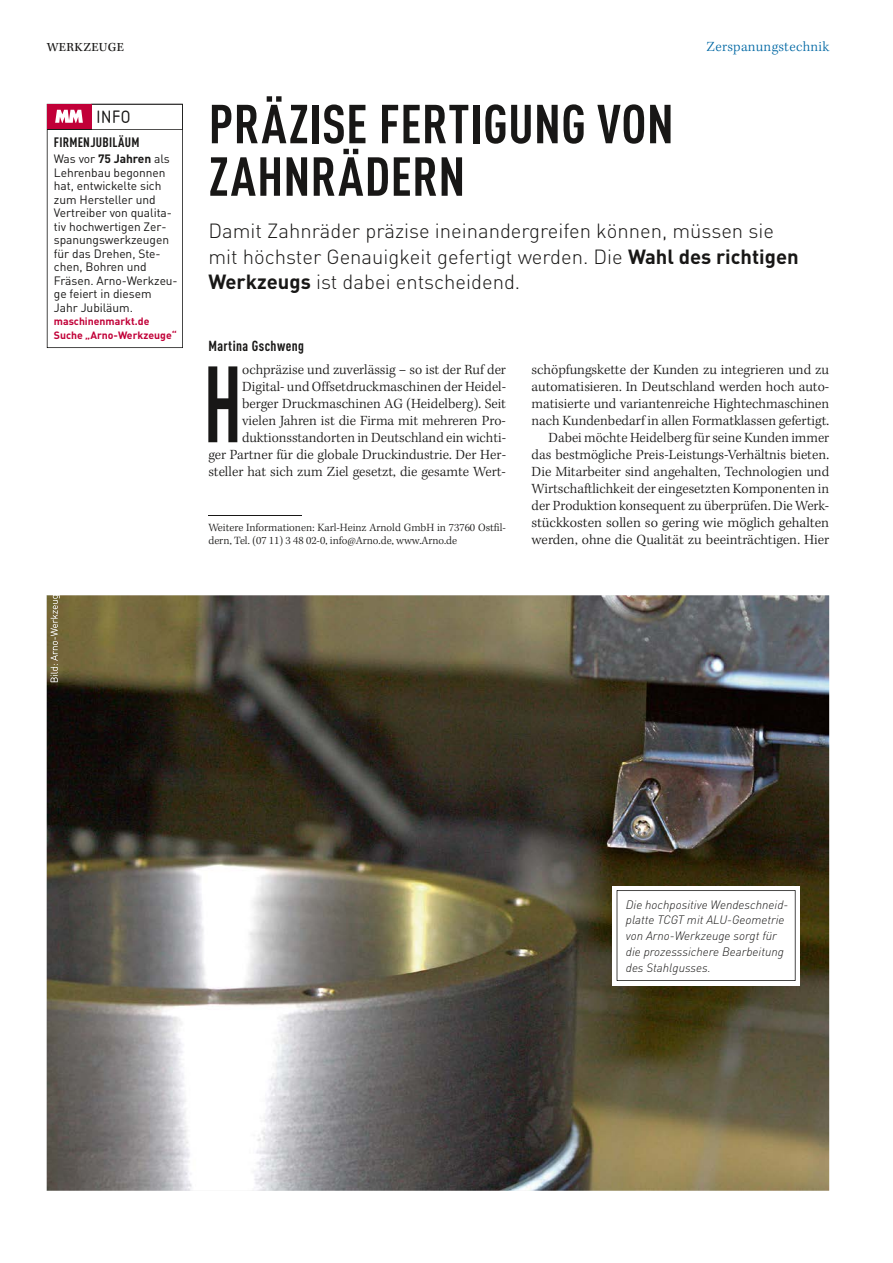
<style>
.page{position:relative;width:893px;height:1263px;background:#fff}
.page>*{position:absolute;margin:0;border:0;box-sizing:border-box;transform-origin:0 0}
.t1{font:700 condensed 106.5px "DIN Pro";color:#181716;scale:.75 1}
.t2{font:700 condensed 54px/52.5px "DIN Pro";letter-spacing:.01em;color:#181716}
.t3{font:300 20.25px/25.5px "DIN Pro";color:#181716}
.t4{font:18.75px "Isonorm Pro";color:#181716}
.t5{font:300 14.4px/17px "Kepler Std";color:#181716;text-align:right}
.t6{font:300 14.4px "Kepler Std";letter-spacing:.02em;color:#0068a4}
.t7{font:700 condensed 14.4px "DIN Pro";letter-spacing:.03em;color:#181716}
.t8{font:700 condensed 13.5px "DIN Pro";letter-spacing:.015em;color:#181716}
.t9{font:12.75px "Kepler Std Capt";letter-spacing:.03em;color:#181716}
.t10{font:12px/13.5px "DIN Pro";letter-spacing:-.005em;color:#181716}
.t11{font:italic 300 12px/15.8px "DIN Pro";color:#181716}
.t12{font:300 11.4px/13.8px "Kepler Std";color:#181716}
.t13{font:700 10.5px/13.5px "DIN Pro";color:#c10038}
.s1{font-weight:700}
</style>
<div class="page">
<hr style="left:208px;top:515px;width:94px;height:1px;background:#181716">
<img style="left:47px;top:595px;width:782px;height:596px">
<svg style="left:51px;top:595px;width:9px;height:87px"></svg>
<div style="left:612px;top:886px;width:188px;height:99px;background:#fff"></div>
<svg style="left:617px;top:890px;width:179px;height:91px"></svg>
<div style="left:43px;top:100px;width:144px;height:252px;background:linear-gradient(to right,#fcfcfc,#fdfdfd)"></div>
<svg style="left:47px;top:104px;width:136px;height:244px"></svg>
<p class="t9" style="left:47px;top:40px;width:79px">WERKZEUGE</p>
<p class="t6" style="left:707px;top:38px;width:124px">Zerspanungstechnik</p>
<h3 class="t4" style="left:96px;top:106px;width:36px">INFO</h3>
<p class="t8" style="left:54px;top:132px;width:87px">FIRMENJUBILÄUM</p>
<p class="t10" style="left:54px;top:152px;width:125px">Was vor <span class="s1">75 Jahren</span> als<br>Lehrenbau begonnen hat, entwickelte sich zum Hersteller und<br>Vertreiber von qualita&shy;tiv hochwertigen Zer&shy;spanungswerkzeugen für das Drehen, Ste&shy;chen, Bohren und<br>Fräsen. Arno-Werkzeu&shy;ge feiert in diesem<br>Jahr Jubiläum.</p>
<p class="t13" style="left:54px;top:314px;width:124px">maschinenmarkt.de<br>Suche „Arno-Werkzeuge“</p>
<h2 class="t2" style="left:209px;top:93px;width:467px">PRÄZISE FERTIGUNG VON<br>ZAHNRÄDERN</h2>
<h3 class="t3" style="left:208px;top:217px;width:592px">Damit Zahnräder präzise ineinandergreifen können, müssen sie mit höchster Genauigkeit gefertigt werden. Die <span class="s1">Wahl des richtigen<br>Werkzeugs</span> ist dabei entscheidend.</h3>
<p class="t7" style="left:208px;top:335px;width:97px">Martina Gschweng</p>
<p class="t5" style="left:208px;top:362px;width:299px">ochpräzise und zuverlässig – so ist der Ruf der Digital- und Offsetdruckmaschinen der Heidel&shy;berger Druckmaschinen AG (Heidelberg). Seit vielen Jahren ist die Firma mit mehreren Pro&shy;duktionsstandorten in Deutschland ein wichti-<br>ger Partner für die globale Druckindustrie. Der Her&shy;steller hat sich zum Ziel gesetzt, die gesamte Wert-</p>
<p class="t5" style="left:531px;top:362px;width:299px">schöpfungskette der Kunden zu integrieren und zu automatisieren. In Deutschland werden hoch auto&shy;matisierte und variantenreiche Hightechmaschinen nach Kundenbedarf in allen Formatklassen gefertigt.<br>Dabei möchte Heidelberg für seine Kunden immer das bestmögliche Preis-Leistungs-Verhältnis bieten.<br>Die Mitarbeiter sind angehalten, Technologien und Wirtschaftlichkeit der eingesetzten Komponenten in der Produktion konsequent zu überprüfen. Die Werk&shy;stückkosten sollen so gering wie möglich gehalten werden, ohne die Qualität zu beeinträchtigen. Hier</p>
<h1 class="t1" style="left:204px;top:324px;width:53px">H</h1>
<p class="t12" style="left:208px;top:520px;width:299px">Weitere Informationen: Karl-Heinz Arnold GmbH in 73760 Ostfil&shy;dern, Tel. (07 11) 3 48 02-0, info@Arno.de, www.Arno.de</p>
<p class="t11" style="left:626px;top:896px;width:164px">Die hochpositive Wendeschneid&shy;platte TCGT mit ALU-Geometrie von Arno-Werkzeuge sorgt für die prozesssichere Bearbeitung des Stahlgusses.</p>
</div>
